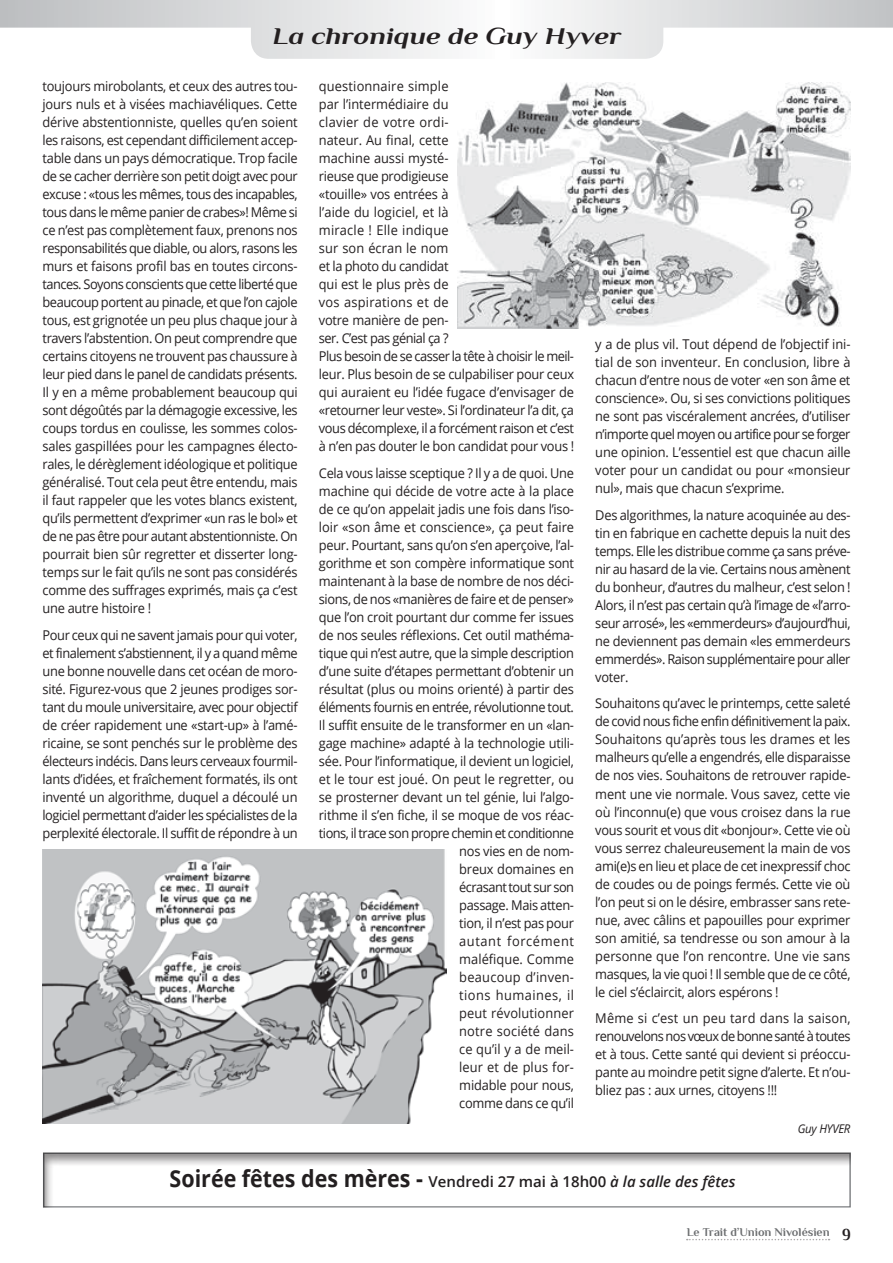
<style>
.page{position:relative;width:893px;height:1263px;background:#fff}
.page>*{position:absolute;margin:0;border:0;box-sizing:border-box;transform-origin:0 0}
.t1{font:italic 700 24px "Philosopher";color:#231f20;scale:1.2 1}
.t2{font:700 23.4px "Open Sans";color:#231f20;scale:.92 1}
.t3{font:13.5px/18px "Open Sans";letter-spacing:-.02em;color:#231f20;text-align:justify;scale:.95 1}
.t4{font:700 12px "Philosopher";color:#6d6f71}
.t5{font:italic 12px "Open Sans";letter-spacing:-.02em;color:#231f20;scale:.95 1}
.s1{font-weight:600;font-size:15px}
.s2{font-weight:600;font-style:italic;font-size:15px}
.s3{font-size:16.5px;color:#231f20}
</style>
<div class="page">
<svg style="left:687px;top:1239px;width:142px;height:1px"></svg>
<svg style="left:0;top:0;width:893px;height:59px"></svg>
<div style="left:42px;top:1150px;width:810px;height:58px;background:#231f20;opacity:.5"></div>
<img style="left:457px;top:82px;width:393px;height:246px">
<img style="left:43px;top:850px;width:403px;height:273px">
<h1 class="t1" style="left:273px;top:19px;width:292px">La chronique de Guy Hyver</h1>
<p class="t3" style="left:43px;top:77px;width:270px">toujours mirobolants, et ceux des autres tou&shy;jours nuls et à visées machiavéliques. Cette dérive abstentionniste, quelles qu’en soient les raisons, est cependant difficilement accep&shy;table dans un pays démocratique. Trop facile de se cacher derrière son petit doigt avec pour excuse : «tous les mêmes, tous des incapables, tous dans le même panier de crabes»! Même si ce n’est pas complètement faux, prenons nos responsabilités que diable, ou alors, rasons les murs et faisons profil bas en toutes circons&shy;tances. Soyons conscients que cette liberté que beaucoup portent au pinacle, et que l’on cajole tous, est grignotée un peu plus chaque jour à travers l’abstention. On peut comprendre que certains citoyens ne trouvent pas chaussure à leur pied dans le panel de candidats présents.<br>Il y en a même probablement beaucoup qui sont dégoûtés par la démagogie excessive, les coups tordus en coulisse, les sommes colos&shy;sales gaspillées pour les campagnes électo&shy;rales, le dérèglement idéologique et politique généralisé. Tout cela peut être entendu, mais il faut rappeler que les votes blancs existent, qu’ils permettent d’exprimer «un ras le bol» et de ne pas être pour autant abstentionniste. On pourrait bien sûr regretter et disserter long&shy;temps sur le fait qu’ils ne sont pas considérés comme des suffrages exprimés, mais ça c’est une autre histoire !</p>
<p class="t3" style="left:43px;top:625px;width:270px">Pour ceux qui ne savent jamais pour qui voter, et finalement s’abstiennent, il y a quand même une bonne nouvelle dans cet océan de moro&shy;sité. Figurez-vous que 2 jeunes prodiges sor&shy;tant du moule universitaire, avec pour objectif de créer rapidement une «start-up» à l’amé&shy;ricaine, se sont penchés sur le problème des électeurs indécis. Dans leurs cerveaux fourmil&shy;lants d’idées, et fraîchement formatés, ils ont inventé un algorithme, duquel a découlé un logiciel permettant d’aider les spécialistes de la perplexité électorale. Il suffit de répondre à un</p>
<p class="t3" style="left:319px;top:77px;width:270px;text-align:left">questionnaire simple<br>par l’intermédiaire du<br>clavier de votre ordi-<br>nateur. Au final, cette<br>machine aussi mysté-<br>rieuse que prodigieuse<br>«touille» vos entrées à<br>l’aide du logiciel, et là<br>miracle ! Elle indique<br>sur son écran le nom<br>et la photo du candidat<br>qui est le plus près de<br>vos aspirations et de<br>votre manière de pen-<br>ser. C’est pas génial ça ?<br>Plus besoin de se casser la tête à choisir le meil&shy;leur. Plus besoin de se culpabiliser pour ceux qui auraient eu l’idée fugace d’envisager de «retourner leur veste». Si l’ordinateur l’a dit, ça vous décomplexe, il a forcément raison et c’est à n’en pas douter le bon candidat pour vous !</p>
<p class="t3" style="left:319px;top:463px;width:270px;text-align:right">Cela vous laisse sceptique ? Il y a de quoi. Une machine qui décide de votre acte à la place de ce qu’on appelait jadis une fois dans l’iso&shy;loir «son âme et conscience», ça peut faire peur. Pourtant, sans qu’on s’en aperçoive, l’al&shy;gorithme et son compère informatique sont maintenant à la base de nombre de nos déci&shy;sions, de nos «manières de faire et de penser» que l’on croit pourtant dur comme fer issues de nos seules réflexions. Cet outil mathéma&shy;tique qui n’est autre, que la simple description d’une suite d’étapes permettant d’obtenir un résultat (plus ou moins orienté) à partir des éléments fournis en entrée, révolutionne tout.<br>Il suffit ensuite de le transformer en un «lan&shy;gage machine» adapté à la technologie utili&shy;sée. Pour l’informatique, il devient un logiciel, et le tour est joué. On peut le regretter, ou se prosterner devant un tel génie, lui l’algo&shy;rithme il s’en fiche, il se moque de vos réac&shy;tions, il trace son propre chemin et conditionne nos vies en de nom-<br>breux domaines en<br>écrasant tout sur son<br>passage. Mais atten-<br>tion, il n’est pas pour<br>autant forcément<br>maléfique. Comme<br>beaucoup d’inven-<br>tions humaines, il<br>peut révolutionner<br>notre société dans<br>ce qu’il y a de meil-<br>leur et de plus for-<br>midable pour nous,<br>comme dans ce qu’il</p>
<p class="t3" style="left:595px;top:335px;width:270px">y a de plus vil. Tout dépend de l’objectif ini&shy;tial de son inventeur. En conclusion, libre à chacun d’entre nous de voter «en son âme et conscience». Ou, si ses convictions politiques ne sont pas viscéralement ancrées, d’utiliser n’importe quel moyen ou artifice pour se forger une opinion. L’essentiel est que chacun aille voter pour un candidat ou pour «monsieur nul», mais que chacun s’exprime.</p>
<p class="t3" style="left:595px;top:506px;width:270px">Des algorithmes, la nature acoquinée au des&shy;tin en fabrique en cachette depuis la nuit des temps. Elle les distribue comme ça sans préve&shy;nir au hasard de la vie. Certains nous amènent du bonheur, d’autres du malheur, c’est selon !<br>Alors, il n’est pas certain qu’à l’image de «l’arro&shy;seur arrosé», les «emmerdeurs» d’aujourd’hui, ne deviennent pas demain «les emmerdeurs emmerdés». Raison supplémentaire pour aller voter.</p>
<p class="t3" style="left:595px;top:694px;width:270px">Souhaitons qu’avec le printemps, cette saleté de covid nous fiche enfin définitivement la paix.<br>Souhaitons qu’après tous les drames et les malheurs qu’elle a engendrés, elle disparaisse de nos vies. Souhaitons de retrouver rapide&shy;ment une vie normale. Vous savez, cette vie où l’inconnu(e) que vous croisez dans la rue vous sourit et vous dit «bonjour». Cette vie où vous serrez chaleureusement la main de vos ami(e)s en lieu et place de cet inexpressif choc de coudes ou de poings fermés. Cette vie où l’on peut si on le désire, embrasser sans rete&shy;nue, avec câlins et papouilles pour exprimer son amitié, sa tendresse ou son amour à la personne que l’on rencontre. Une vie sans masques, la vie quoi ! Il semble que de ce côté, le ciel s’éclaircit, alors espérons !</p>
<p class="t3" style="left:595px;top:1009px;width:270px">Même si c’est un peu tard dans la saison, renouvelons nos vœux de bonne santé à toutes et à tous. Cette santé qui devient si préoccu&shy;pante au moindre petit signe d’alerte. Et n’ou&shy;bliez pas : aux urnes, citoyens !!!</p>
<p class="t5" style="left:798px;top:1120px;width:57px">Guy HYVER</p>
<h2 class="t2" style="left:170px;top:1162px;width:617px">Soirée fêtes des mères - <span class="s1">Vendredi 27 mai à 18h00</span> <span class="s2">à la salle des fêtes</span></h2>
<p class="t4" style="left:687px;top:1224px;width:165px">Le Trait d’Union Nivolésien <span class="s3">9</span></p>
</div>
